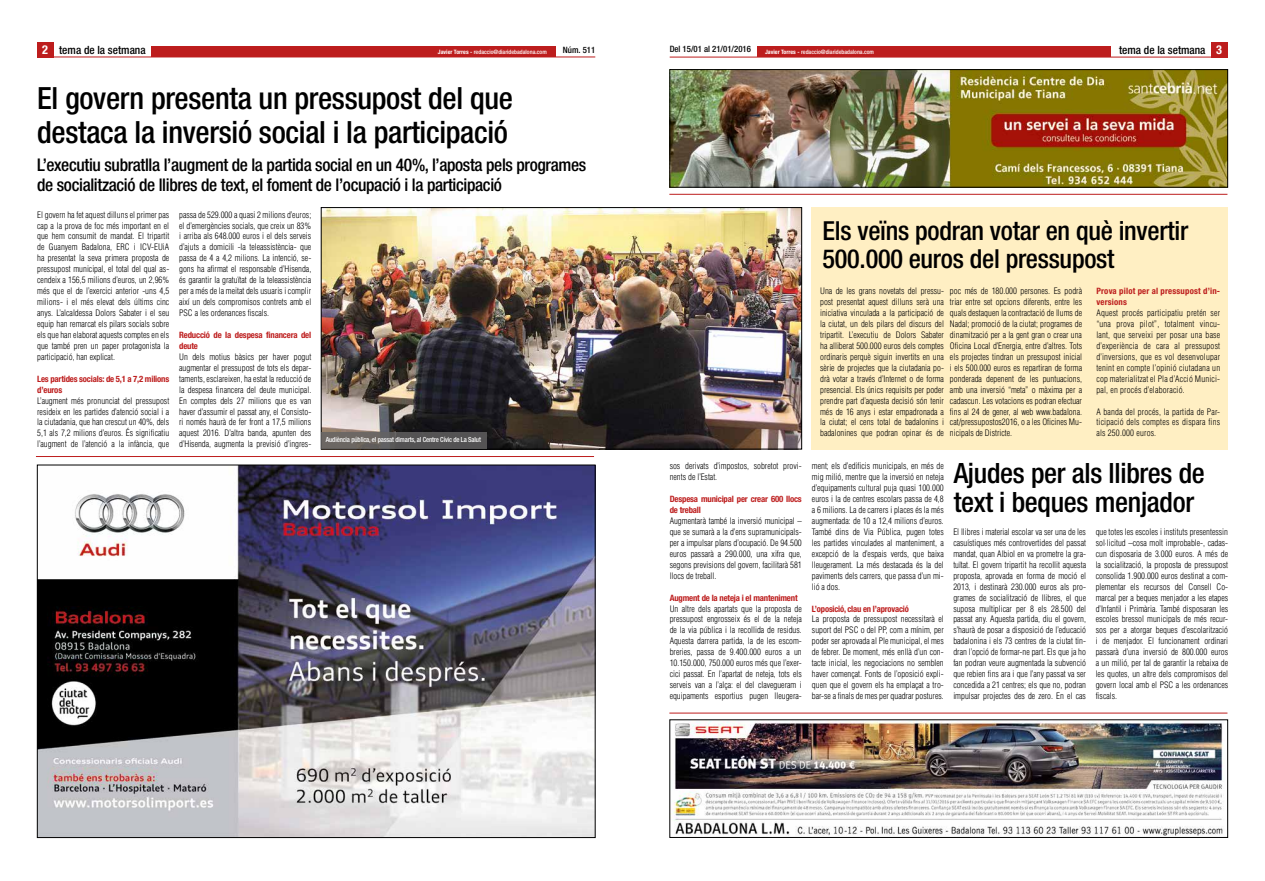
<style>
.page{position:relative;width:1265px;height:881px;background:#fff}
.page>*{position:absolute;margin:0;border:0;box-sizing:border-box;transform-origin:0 0}
.t1{font:500 condensed 30.62px/33.2px "Helvetica Neue";letter-spacing:-.01em;color:#000}
.t2{font:500 condensed 28px/29.8px "Helvetica Neue";letter-spacing:-.01em;color:#000}
.t3{font:500 condensed 26.25px/28px "Helvetica Neue";letter-spacing:-.01em;color:#000}
.t4{font:500 condensed 17.5px/20.1px "Helvetica Neue";letter-spacing:-.02em;color:#000}
.t5{font:500 condensed 11.38px "Helvetica Neue";color:#000}
.t6{font:300 condensed 8.75px/10.9px "Helvetica";color:#000;text-align:justify}
.t7{font:700 condensed 8.75px/10.9px "Helvetica Neue";letter-spacing:-.02em;color:#bd1d1d}
.t8{font:700 condensed 8.75px/10.9px "Helvetica Neue";letter-spacing:.02em;color:#bd1d1d}
.t9{font:500 condensed 8.75px "Helvetica Neue";color:#000}
.t10{font:500 condensed 7px "Helvetica Neue";letter-spacing:-.02em;color:#fff;scale:.96 1}
.t11{font:500 condensed 6.04px "Helvetica Neue";color:#fff}
.s1{font-weight:700;font-size:12.25px;color:#fff}
.s2{font-weight:700}
</style>
<div class="page">
<div style="left:1211px;top:42px;width:17px;height:15px;background:#bd1d1d"></div>
<hr style="left:670px;top:57px;width:558px;height:1px;background:#bd1d1d">
<hr style="left:37px;top:57px;width:558px;height:1px;background:#bd1d1d">
<div style="left:37px;top:42px;width:17px;height:15px;background:#bd1d1d"></div>
<div style="left:757px;top:46px;width:354px;height:11px;background:#bd1d1d"></div>
<div style="left:151px;top:46px;width:404px;height:11px;background:#bd1d1d"></div>
<img style="left:39px;top:467px;width:554px;height:368px">
<hr style="left:36px;top:456px;width:558px;height:1px;background:#bd1d1d">
<hr style="left:669px;top:713px;width:558px;height:1px;background:#bd1d1d">
<hr style="left:669px;top:194px;width:558px;height:1px;background:#bd1d1d">
<img style="left:673px;top:721px;width:551px;height:114px">
<div style="left:812px;top:207px;width:416px;height:242px;background:#ffefc3"></div>
<img style="left:323px;top:209px;width:477px;height:238px">
<div style="left:321px;top:207px;width:481px;height:242px;border:1px solid #000"></div>
<div style="left:321px;top:432px;width:166px;height:16px;background:linear-gradient(to right,#6f6a65,#4c4d4f)"></div>
<img style="left:672px;top:71px;width:554px;height:114px">
<div style="left:670px;top:69px;width:558px;height:118px;border:1px solid #000"></div>
<h3 class="t5" style="left:42px;top:43px;width:105px"><span class="s1">2</span> tema de la setmana</h3>
<p class="t9" style="left:563px;top:45px;width:34px">Núm. 511</p>
<p class="t9" style="left:670px;top:44px;width:83px">Del 15/01 al 21/01/2016</p>
<h3 class="t5" style="left:1119px;top:43px;width:104px">tema de la setmana <span class="s1">3</span></h3>
<p class="t11" style="left:438px;top:48px;width:110px"><span class="s2">Javier Torres -</span> redaccio@diaridebadalona.com</p>
<p class="t11" style="left:765px;top:48px;width:110px"><span class="s2">Javier Torres -</span> redaccio@diaridebadalona.com</p>
<h1 class="t1" style="left:37px;top:81px;width:477px">El govern presenta un pressupost del que destaca la inversió social i la participació</h1>
<h3 class="t4" style="left:37px;top:154px;width:551px">L’executiu subratlla l’augment de la partida social en un 40%, l’aposta pels programes de socialització de llibres de text, el foment de l’ocupació i la participació</h3>
<p class="t6" style="left:179px;top:209px;width:134px">passa de 529.000 a quasi 2 milions d’euros; el d’emergències socials, que creix un 83% i arriba als 648.000 euros i el dels serveis d’ajuts a domicili -la teleassistència- que passa de 4 a 4,2 milions. La intenció, se&shy;gons ha afirmat el responsable d’Hisenda, és garantir la gratuïtat de la teleassistència per a més de la meitat dels usuaris i complir així un dels compromisos contrets amb el PSC a les ordenances fiscals.</p>
<p class="t7" style="left:179px;top:329px;width:134px">Reducció de la despesa financera del deute</p>
<p class="t6" style="left:179px;top:351px;width:134px">Un dels motius bàsics per haver pogut augmentar el pressupost de tots els depar&shy;taments, esclareixen, ha estat la reducció de la despesa financera del deute municipal.<br>En comptes dels 27 milions que es van haver d’assumir el passat any, el Consisto&shy;ri només haurà de fer front a 17,5 milions aquest 2016. D’altra banda, apunten des d’Hisenda, augmenta la previsió d’ingres-</p>
<p class="t6" style="left:37px;top:209px;width:134px">El govern ha fet aquest dilluns el primer pas cap a la prova de foc més important en el que hem consumit de mandat. El tripartit de Guanyem Badalona, ERC i ICV-EUiA ha presentat la seva primera proposta de pressupost municipal, el total del qual as&shy;cendeix a 156,5 milions d’euros, un 2,96% més que el de l’exercici anterior -uns 4,5 milions- i el més elevat dels últims cinc anys. L’alcaldessa Dolors Sabater i el seu equip han remarcat els pilars socials sobre els que han elaborat aquests comptes en els que també pren un paper protagonista la participació, han explicat.</p>
<p class="t7" style="left:37px;top:373px;width:134px">Les partides socials: de 5,1 a 7,2 milions d’euros</p>
<p class="t6" style="left:37px;top:395px;width:134px">L’augment més pronunciat del pressupost resideix en les partides d’atenció social i a la ciutadania, que han crescut un 40%, dels 5,1 als 7,2 milions d’euros. És significatiu l’augment de l’atenció a la infància, que</p>
<p class="t10" style="left:326px;top:435px;width:163px">Audiència pública, el passat dimarts, al Centre Cívic de La Salut</p>
<p class="t6" style="left:670px;top:460px;width:134px">sos derivats d’impostos, sobretot provi&shy;nents de l’Estat.</p>
<p class="t7" style="left:670px;top:493px;width:134px">Despesa municipal per crear 600 llocs de treball</p>
<p class="t6" style="left:670px;top:515px;width:134px">Augmentarà també la inversió municipal – que se sumarà a la d’ens supramunicipals&shy;per a impulsar plans d’ocupació. De 94.500 euros passarà a 290.000, una xifra que, segons previsions del govern, facilitarà 581 llocs de treball.</p>
<p class="t7" style="left:670px;top:592px;width:129px">Augment de la neteja i el manteniment</p>
<p class="t6" style="left:670px;top:602px;width:134px">Un altre dels apartats que la proposta de pressupost engrosseix és el de la neteja de la via pública i la recollida de residus.<br>Aquesta darrera partida, la de les escom&shy;breries, passa de 9.400.000 euros a un 10.150.000, 750.000 euros més que l’exer&shy;cici passat. En l’apartat de neteja, tots els serveis van a l’alça: el del clavegueram i equipaments esportius pugen lleugera-</p>
<h3 class="t3" style="left:823px;top:217px;width:367px">Els veïns podran votar en què invertir<br>500.000 euros del pressupost</h3>
<p class="t6" style="left:820px;top:285px;width:125px">Una de les grans novetats del pressu&shy;post presentat aquest dilluns serà una iniciativa vinculada a la participació de la ciutat, un dels pilars del discurs del tripartit. L’executiu de Dolors Sabater ha alliberat 500.000 euros dels comptes ordinaris perquè siguin invertits en una sèrie de projectes que la ciutadania po&shy;drà votar a través d’Internet o de forma presencial. Els únics requisits per poder prendre part d’aquesta decisió són tenir més de 16 anys i estar empadronada a la ciutat; el cens total de badalonins i badalonines que podran opinar és de</p>
<p class="t6" style="left:950px;top:285px;width:134px">poc més de 180.000 persones. Es podrà triar entre set opcions diferents, entre les quals destaquen la contractació de llums de Nadal; promoció de la ciutat; programes de dinamització per a la gent gran o crear una Oficina Local d’Energia, entre d’altres. Tots els projectes tindran un pressupost inicial i els 500.000 euros es repartiran de forma ponderada depenent de les puntuacions, amb una inversió “meta” o màxima per a cadascun. Les votacions es podran efectuar fins al 24 de gener, al web www.badalona. cat/pressupostos2016, o a les Oficines Mu&shy;nicipals de Districte.</p>
<p class="t8" style="left:1096px;top:285px;width:125px">Prova pilot per al pressupost d’in&shy;versions</p>
<p class="t6" style="left:1096px;top:307px;width:125px">Aquest procés participatiu pretén ser “una prova pilot”, totalment vincu&shy;lant, que serveixi per posar una base d’experiència de cara al pressupost d’inversions, que es vol desenvolupar tenint en compte l’opinió ciutadana un cop materialitzat el Pla d’Acció Munici&shy;pal, en procés d’elaboració.</p>
<p class="t6" style="left:1096px;top:406px;width:125px">A banda del procés, la partida de Par&shy;ticipació dels comptes es dispara fins als 250.000 euros.</p>
<p class="t6" style="left:812px;top:460px;width:133px">ment; els d’edificis municipals, en més de mig milió, mentre que la inversió en neteja d’equipaments cultural puja quasi 100.000 euros i la de centres escolars passa de 4,8 a 6 milions. La de carrers i places és la més augmentada: de 10 a 12,4 milions d’euros.<br>També dins de Via Pública, pugen totes les partides vinculades al manteniment, a excepció de la d’espais verds, que baixa lleugerament. La més destacada és la del paviments dels carrers, que passa d’un mi&shy;lió a dos.</p>
<p class="t7" style="left:812px;top:602px;width:98px">L’oposició, clau en l’aprovació</p>
<p class="t6" style="left:812px;top:613px;width:133px">La proposta de pressupost necessitarà el suport del PSC o del PP, com a mínim, per poder ser aprovada al Ple municipal, el mes de febrer. De moment, més enllà d’un con&shy;tacte inicial, les negociacions no semblen haver començat. Fonts de l’oposició expli&shy;quen que el govern els ha emplaçat a tro&shy;bar-se a finals de mes per quadrar postures.</p>
<h2 class="t2" style="left:954px;top:457px;width:253px">Ajudes per als llibres de text i beques menjador</h2>
<p class="t6" style="left:953px;top:526px;width:134px">El llibres i material escolar va ser una de les casuístiques més controvertides del passat mandat, quan Albiol en va prometre la gra&shy;tuïtat. El govern tripartit ha recollit aquesta proposta, aprovada en forma de moció el 2013, i destinarà 230.000 euros als pro&shy;grames de socialització de llibres, el que suposa multiplicar per 8 els 28.500 del passat any. Aquesta partida, diu el govern, s’haurà de posar a disposició de l’educació badalonina i els 73 centres de la ciutat tin&shy;dran l’opció de formar-ne part. Els que ja ho fan podran veure augmentada la subvenció que rebien fins ara i que l’any passat va ser concedida a 21 centres; els que no, podran impulsar projectes des de zero. En el cas</p>
<p class="t6" style="left:1096px;top:526px;width:134px">que totes les escoles i instituts presentessin sol·licitud –cosa molt improbable-, cadas&shy;cun disposaria de 3.000 euros. A més de la socialització, la proposta de pressupost consolida 1.900.000 euros destinat a com&shy;plementar els recursos del Consell Co&shy;marcal per a beques menjador a les etapes d’Infantil i Primària. També disposaran les escoles bressol municipals de més recur&shy;sos per a atorgar beques d’escolarització i de menjador. El funcionament ordinari passarà d’una inversió de 800.000 euros a un milió, per tal de garantir la rebaixa de les quotes, un altre dels compromisos del govern local amb el PSC a les ordenances fiscals.</p>
</div>
